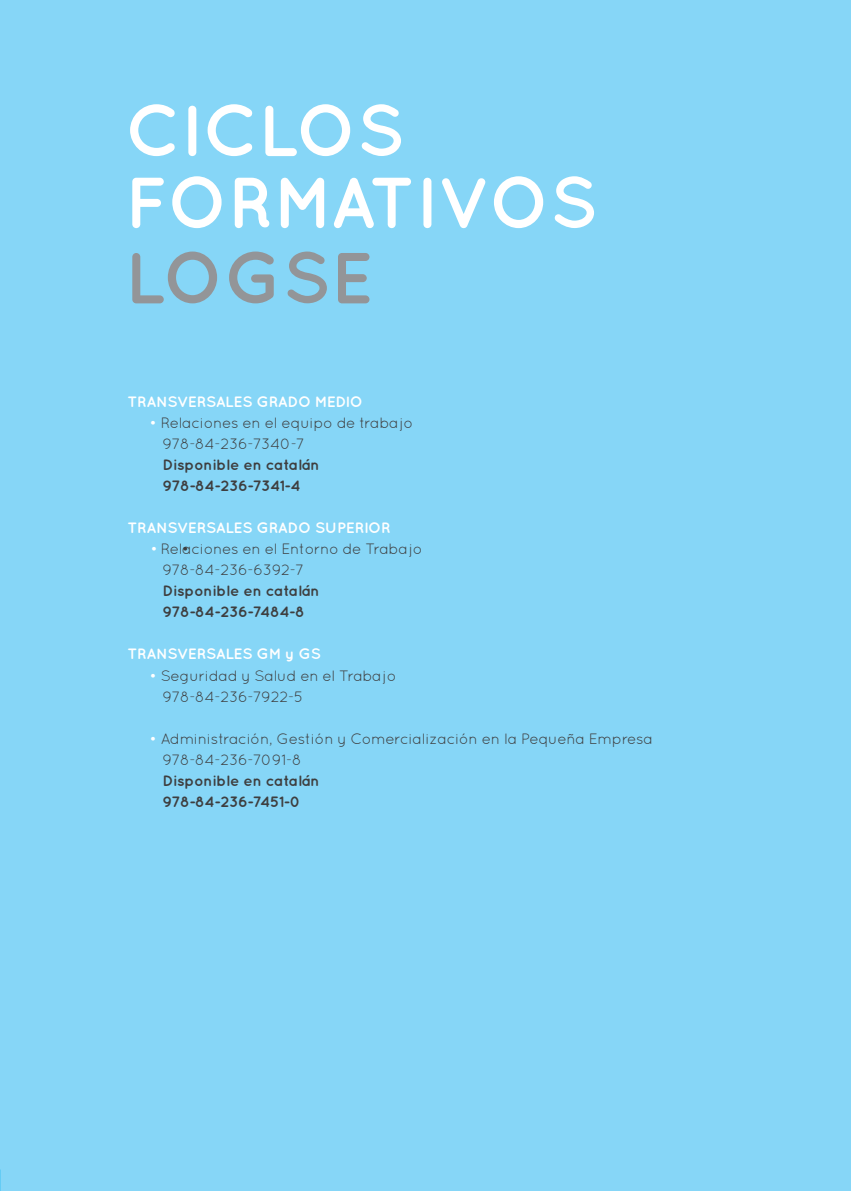
<style>
.page{position:relative;width:851px;height:1191px;background:#fff}
.page>*{position:absolute;margin:0;border:0;box-sizing:border-box;transform-origin:0 0}
.t1{font:700 72px/73.7px "Quicksand";color:#fff}
.t2{font:15px/21px "Quicksand";letter-spacing:-.025em;color:#3e3e3f}
.t3{font:700 15px "Quicksand";letter-spacing:-.025em;color:#fff}
.t4{font:700 15px/21px "Quicksand";letter-spacing:-.025em;color:#3e3e3f}
.s1{color:#939598}
.s2{color:#fff}
.s3{font-weight:700}
.s4{font-weight:400}
</style>
<div class="page">
<div style="left:0;top:0;width:850px;height:1191px;background:#86d6f7"></div>
<p class="t1" style="left:125px;top:92px;width:474px">CICLOS<br>FORMATIVOS<br><span class="s1">LOGSE</span></p>
<p class="t3" style="left:128px;top:393px;width:237px">TRANSVERSALES GRADO MEDIO</p>
<p class="t2" style="left:162px;top:412px;width:252px;text-indent:-13px"><span class="s2">•</span> Relaciones en el equipo de trabajo<br>978-84-236-7340-7<br><span class="s3">Disponible en catalán<br>978-84-236-7341-4</span></p>
<p class="t3" style="left:128px;top:519px;width:264px">TRANSVERSALES GRADO SUPERIOR</p>
<p class="t2" style="left:150px;top:538px;width:273px"><span class="s2">•</span> Relaciones en el Entorno de Trabajo</p>
<p class="t4" style="left:162px;top:538px;width:159px;text-indent:19px"><span class="s4">•<br>978-84-236-6392-7<br></span>Disponible en catalán<br>978-84-236-7484-8</p>
<p class="t3" style="left:128px;top:645px;width:195px">TRANSVERSALES GM y GS</p>
<p class="t2" style="left:162px;top:664px;width:235px;text-indent:-13px"><span class="s2">•</span> Seguridad y Salud en el Trabajo<br>978-84-236-7922-5</p>
<p class="t2" style="left:162px;top:727px;width:492px;text-indent:-13px"><span class="s2">•</span> Administración, Gestión y Comercialización en la Pequeña Empresa<br>978-84-236-7091-8<br><span class="s3">Disponible en catalán<br>978-84-236-7451-0</span></p>
</div>
